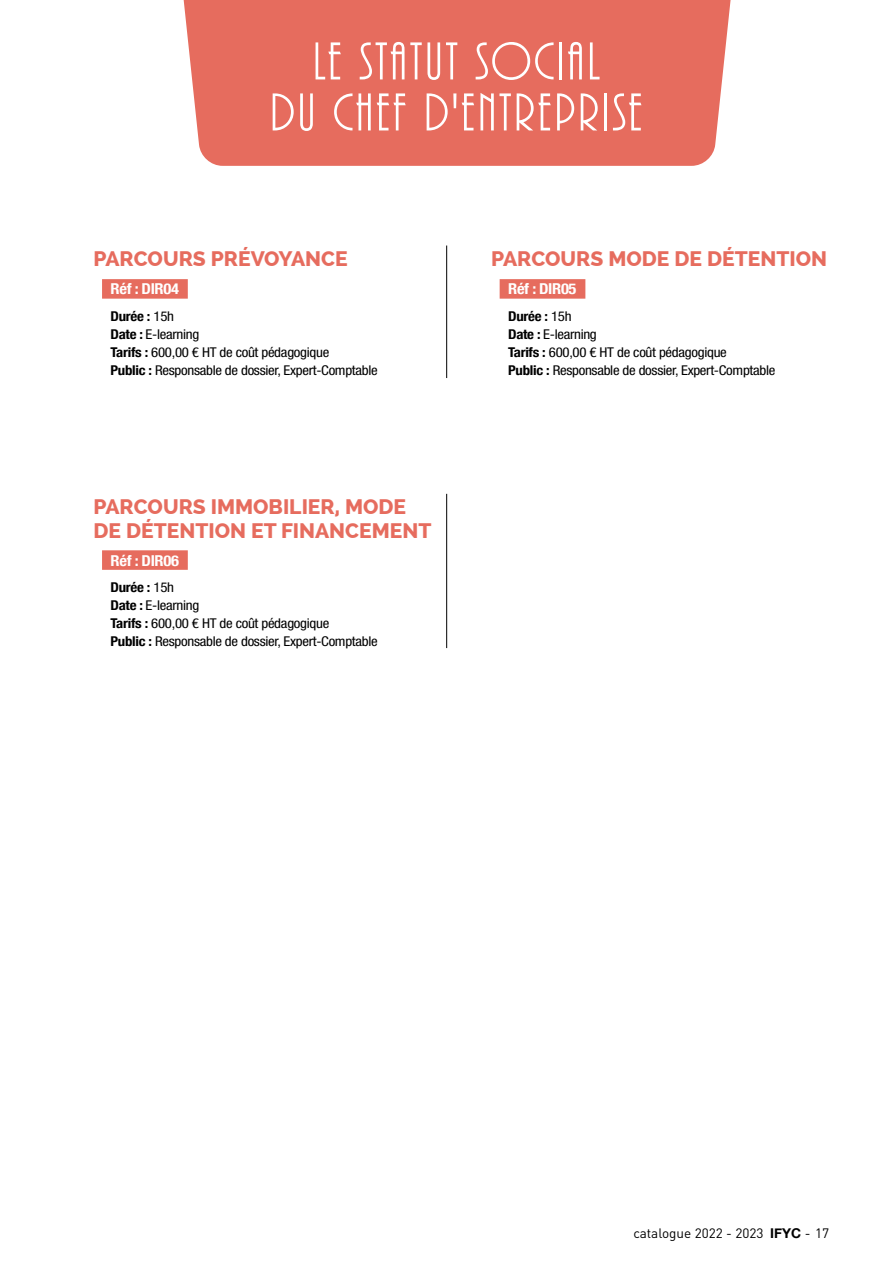
<style>
.page{position:relative;width:893px;height:1263px;background:#fff}
.page>*{position:absolute;margin:0;border:0;box-sizing:border-box;transform-origin:0 0}
.t1{font:55.5px/51px "ARBONNIE";letter-spacing:.05em;color:#fff;text-align:center}
.t2{font:800 21px/24px "Raleway";color:#e66c5e}
.t3{font:700 condensed 15px "Helvetica Neue";letter-spacing:-.02em;color:#fff;scale:1.1 1}
.t4{font:condensed 13.5px/18px "Helvetica Neue LT Std";letter-spacing:-.02em;color:#000;scale:1.1 1}
.t5{font:700 condensed 13.5px "Helvetica Neue";letter-spacing:-.02em;color:#000;scale:1.1 1}
.t6{font:13.5px "DIN";color:#000}
.s1{font-family:"Helvetica Neue LT Std";font-weight:400}
.s2{font-family:"Helvetica Neue";font-weight:700}
</style>
<div class="page">
<div style="left:183px;top:0;width:548px;height:166px;background:#e66c5e"></div>
<div style="left:102px;top:550px;width:86px;height:20px;background:#e66c5e"></div>
<hr style="left:446px;top:245px;width:1px;height:133px;background:#000">
<hr style="left:446px;top:494px;width:1px;height:154px;background:#000">
<div style="left:102px;top:279px;width:86px;height:20px;background:#e66c5e"></div>
<div style="left:500px;top:279px;width:85px;height:20px;background:#e66c5e"></div>
<h1 class="t1" style="left:270px;top:35px;width:374px">LE STATUT SOCIAL<br>DU CHEF D'ENTREPRISE</h1>
<h2 class="t2" style="left:94px;top:247px;width:256px">PARCOURS PRÉVOYANCE</h2>
<p class="t3" style="left:111px;top:277px;width:64px">Réf : DIR04</p>
<p class="t5" style="left:111px;top:305px;width:59px">Durée : <span class="s1">15h</span></p>
<p class="t4" style="left:111px;top:325px;width:244px"><span class="s2">Date :</span> E-learning<br><span class="s2">Tarifs :</span> 600,00 € HT de coût pédagogique<br><span class="s2">Public :</span> Responsable de dossier, Expert-Comptable</p>
<h2 class="t2" style="left:94px;top:494px;width:339px">PARCOURS IMMOBILIER, MODE<br>DE DÉTENTION ET FINANCEMENT</h2>
<p class="t3" style="left:111px;top:548px;width:64px">Réf : DIR06</p>
<p class="t5" style="left:111px;top:576px;width:59px">Durée : <span class="s1">15h</span></p>
<p class="t4" style="left:111px;top:596px;width:244px"><span class="s2">Date :</span> E-learning<br><span class="s2">Tarifs :</span> 600,00 € HT de coût pédagogique<br><span class="s2">Public :</span> Responsable de dossier, Expert-Comptable</p>
<h2 class="t2" style="left:491px;top:247px;width:337px">PARCOURS MODE DE DÉTENTION</h2>
<p class="t3" style="left:508px;top:277px;width:64px">Réf : DIR05</p>
<p class="t5" style="left:508px;top:305px;width:59px">Durée : <span class="s1">15h</span></p>
<p class="t4" style="left:508px;top:325px;width:244px"><span class="s2">Date :</span> E-learning<br><span class="s2">Tarifs :</span> 600,00 € HT de coût pédagogique<br><span class="s2">Public :</span> Responsable de dossier, Expert-Comptable</p>
<p class="t6" style="left:633px;top:1225px;width:197px">catalogue 2022 - 2023 <span class="s2">IFYC</span> - 17</p>
</div>
